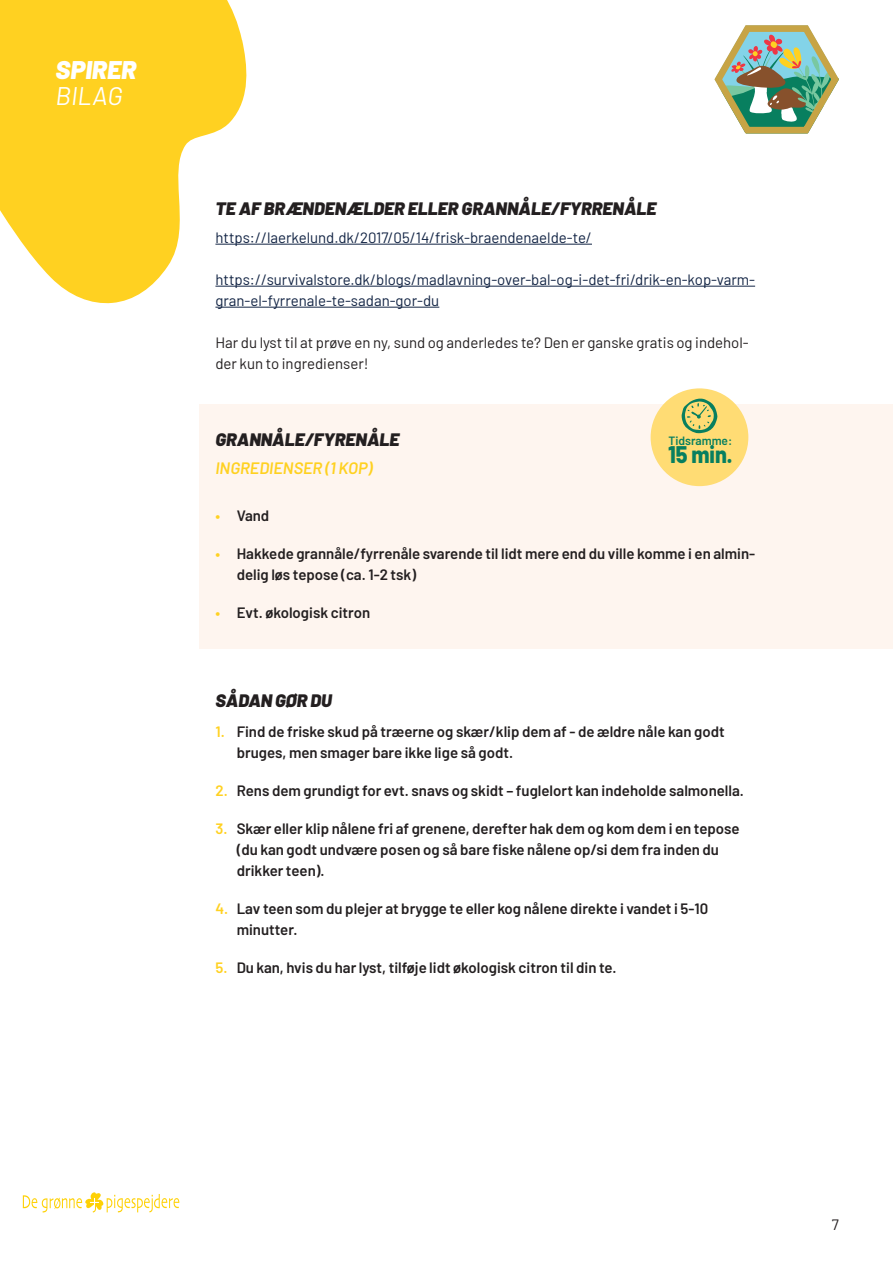
<style>
.page{position:relative;width:893px;height:1263px;background:#fff}
.page>*{position:absolute;margin:0;border:0;box-sizing:border-box;transform-origin:0 0}
.t1{font:italic 900 25.5px "Barlow";color:#fff}
.t2{font:italic 25.5px "Barlow";color:#fff}
.Brødtekst{font:800 24px "Barlow";color:#087f5f;scale:.9 1}
.Mellemrubrik{font:italic 900 18px "Barlow";color:#231f20}
.Manchet{font:italic 600 16.5px "Barlow";color:#ffd121}
.t3{font:600 15px/21px "Barlow";color:#231f20}
.Brødtekst-2{font:15px/21px "Barlow";color:#122444}
.Brødtekst-3{font:15px/21px "Barlow";color:#231f20}
.Brødtekst-4{font:600 12px "Barlow";color:#087f5f}
.s1{color:#ffd121}
</style>
<div class="page">
<div style="left:200px;top:404px;width:693px;height:244px;background:#fef5ef"></div>
<hr style="left:215px;top:244px;width:377px;height:1px;background:#122444">
<hr style="left:215px;top:286px;width:540px;height:1px;background:#122444">
<hr style="left:215px;top:307px;width:224px;height:1px;background:#122444">
<div style="left:651px;top:388px;width:97px;height:98px;background:#ffdc74;border-radius:50%"></div>
<svg style="left:681px;top:398px;width:36px;height:35px"></svg>
<svg style="left:0;top:0;width:252px;height:308px;fill:#ffd121"></svg>
<svg style="left:714px;top:25px;width:125px;height:109px"></svg>
<svg style="left:23px;top:1192px;width:156px;height:20px"></svg>
<h1 class="t1" style="left:56px;top:51px;width:82px">SPIRER</h1>
<h1 class="t2" style="left:56px;top:77px;width:68px">BILAG</h1>
<p class="Mellemrubrik" style="left:215px;top:195px;width:443px">TE AF BRÆNDENÆLDER ELLER GRANNÅLE/FYRRENÅLE</p>
<p class="Brødtekst-2" style="left:215px;top:226px;width:378px">https://laerkelund.dk/2017/05/14/frisk-braendenaelde-te/</p>
<p class="Brødtekst-2" style="left:215px;top:268px;width:541px">https://survivalstore.dk/blogs/madlavning-over-bal-og-i-det-fri/drik-en-kop-varm&shy;gran-el-fyrrenale-te-sadan-gor-du</p>
<p class="Brødtekst-3" style="left:215px;top:331px;width:535px">Har du lyst til at prøve en ny, sund og anderledes te? Den er ganske gratis og indehol&shy;der kun to ingredienser!</p>
<p class="Mellemrubrik" style="left:215px;top:426px;width:186px">GRANNÅLE/FYRENÅLE</p>
<p class="Manchet" style="left:215px;top:456px;width:159px">INGREDIENSER (1 KOP)</p>
<p class="t3" style="left:215px;top:503px;width:55px"><span class="s1">•</span> Vand</p>
<p class="t3" style="left:237px;top:541px;width:520px;text-indent:-21px"><span class="s1">•</span> Hakkede grannåle/fyrrenåle svarende til lidt mere end du ville komme i en almin&shy;delig løs tepose (ca. 1-2 tsk)</p>
<p class="t3" style="left:215px;top:600px;width:156px"><span class="s1">•</span> Evt. økologisk citron</p>
<p class="Brødtekst-4" style="left:668px;top:432px;width:65px">Tidsramme:</p>
<p class="Brødtekst" style="left:668px;top:436px;width:73px">15 min.</p>
<p class="Mellemrubrik" style="left:215px;top:687px;width:118px">SÅDAN GØR DU</p>
<p class="t3" style="left:237px;top:719px;width:489px;text-indent:-21px"><span class="s1">1.</span> Find de friske skud på træerne og skær/klip dem af - de ældre nåle kan godt bruges, men smager bare ikke lige så godt.</p>
<p class="t3" style="left:215px;top:778px;width:530px"><span class="s1">2.</span> Rens dem grundigt for evt. snavs og skidt – fuglelort kan indeholde salmonella.</p>
<p class="t3" style="left:237px;top:816px;width:504px;text-indent:-21px"><span class="s1">3.</span> Skær eller klip nålene fri af grenene, derefter hak dem og kom dem i en tepose (du kan godt undvære posen og så bare fiske nålene op/si dem fra inden du drikker teen).</p>
<p class="t3" style="left:237px;top:896px;width:473px;text-indent:-21px"><span class="s1">4.</span> Lav teen som du plejer at brygge te eller kog nålene direkte i vandet i 5-10 minutter.</p>
<p class="t3" style="left:215px;top:955px;width:402px"><span class="s1">5.</span> Du kan, hvis du har lyst, tilføje lidt økologisk citron til din te.</p>
<p class="Brødtekst-3" style="left:832px;top:1213px;width:9px">7</p>
</div>
